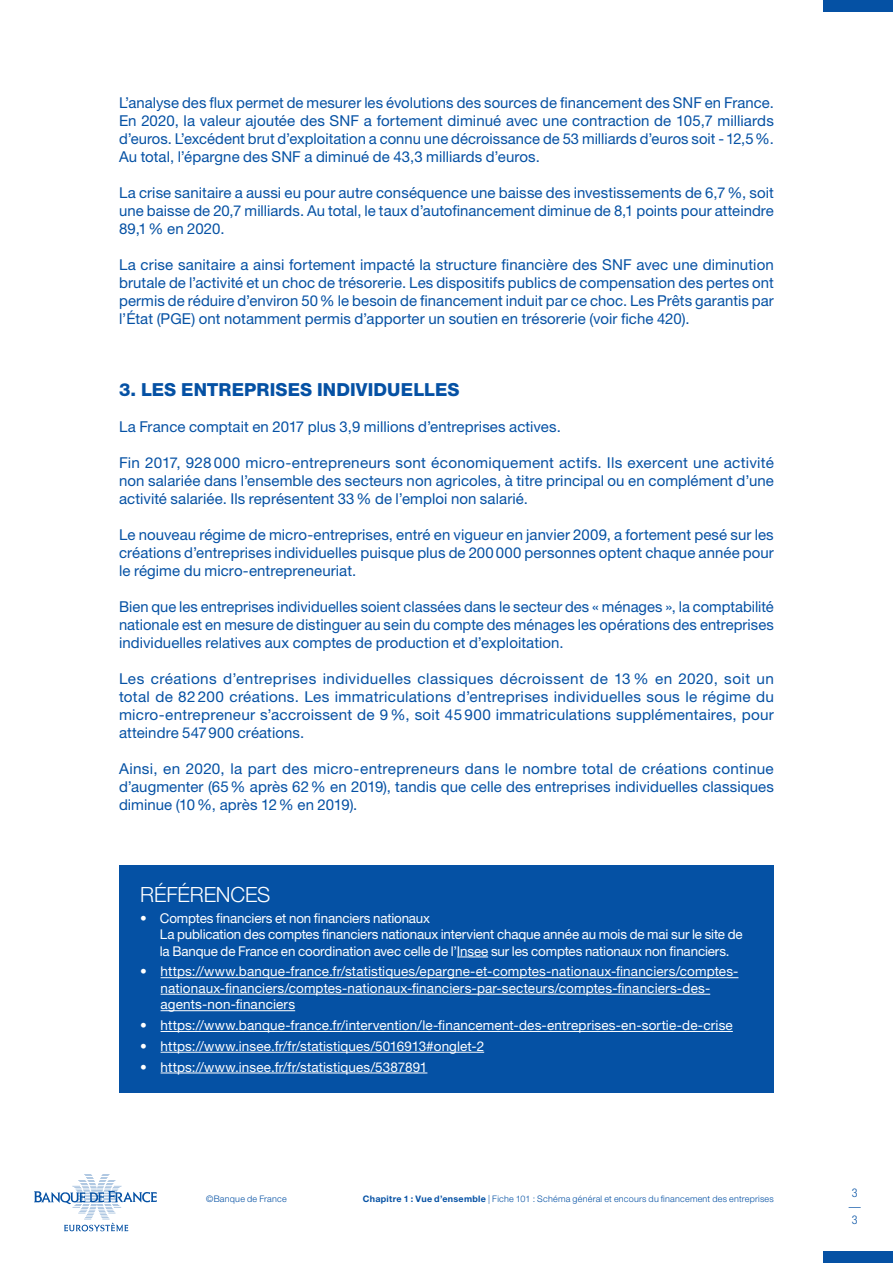
<style>
.page{position:relative;width:893px;height:1263px;background:#fff}
.page>*{position:absolute;margin:0;border:0;box-sizing:border-box;transform-origin:0 0}
.t1{font:300 21px "Helvetica Neue LT Std";letter-spacing:-.01em;color:#fff}
.t2{font:800 18px "Helvetica Neue LT Std";letter-spacing:.005em;color:#0551a4}
.t3{font:15px/18px "Helvetica Neue LT Std";letter-spacing:.005em;color:#0551a4;text-align:justify}
.t4{font:13.5px/16.5px "Helvetica Neue LT Std";letter-spacing:.005em;color:#fff}
.t5{font:300 condensed 12px/13.5px "Helvetica Neue LT Std";color:#0551a4}
.t6{font:300 9px "Helvetica Neue LT Std";letter-spacing:.025em;color:#0551a4}
.s1{font-weight:700}
</style>
<div class="page">
<svg style="left:34px;top:1174px;width:123px;height:57px"></svg>
<div style="left:823px;top:1252px;width:70px;height:11px;background:#0551a4"></div>
<div style="left:823px;top:0;width:70px;height:11px;background:#0551a4"></div>
<div style="left:119px;top:865px;width:655px;height:228px;background:#0551a4"></div>
<hr style="left:457px;top:957px;width:31px;height:1px;background:#fff">
<hr style="left:161px;top:977px;width:577px;height:1px;background:#fff">
<hr style="left:161px;top:994px;width:549px;height:1px;background:#fff">
<hr style="left:161px;top:1010px;width:134px;height:1px;background:#fff">
<hr style="left:161px;top:1031px;width:572px;height:1px;background:#fff">
<hr style="left:161px;top:1052px;width:323px;height:1px;background:#fff">
<hr style="left:161px;top:1073px;width:266px;height:1px;background:#fff">
<p class="t3" style="left:119px;top:93px;width:656px">L’analyse des flux permet de mesurer les évolutions des sources de financement des SNF en France.<br>En 2020, la valeur ajoutée des SNF a fortement diminué avec une contraction de 105,7 milliards d’euros. L’excédent brut d’exploitation a connu une décroissance de 53 milliards d’euros soit -12,5%.<br>Au total, l’épargne des SNF a diminué de 43,3 milliards d’euros.</p>
<p class="t3" style="left:119px;top:183px;width:656px">La crise sanitaire a aussi eu pour autre conséquence une baisse des investissements de 6,7%, soit une baisse de 20,7 milliards. Au total, le taux d’autofinancement diminue de 8,1 points pour atteindre 89,1% en 2020.</p>
<p class="t3" style="left:119px;top:255px;width:656px">La crise sanitaire a ainsi fortement impacté la structure financière des SNF avec une diminution brutale de l’activité et un choc de trésorerie. Les dispositifs publics de compensation des pertes ont permis de réduire d’environ 50% le besoin de financement induit par ce choc. Les Prêts garantis par l’État (PGE) ont notamment permis d’apporter un soutien en trésorerie (voir fiche 420).</p>
<p class="t2" style="left:119px;top:379px;width:342px">3. LES ENTREPRISES INDIVIDUELLES</p>
<p class="t3" style="left:119px;top:417px;width:443px">La France comptait en 2017 plus 3,9 millions d’entreprises actives.</p>
<p class="t3" style="left:119px;top:453px;width:656px">Fin 2017, 928 000 micro-entrepreneurs sont économiquement actifs. Ils exercent une activité non salariée dans l’ensemble des secteurs non agricoles, à titre principal ou en complément d’une activité salariée. Ils représentent 33% de l’emploi non salarié.</p>
<p class="t3" style="left:119px;top:525px;width:656px">Le nouveau régime de micro-entreprises, entré en vigueur en janvier 2009, a fortement pesé sur les créations d’entreprises individuelles puisque plus de 200000 personnes optent chaque année pour le régime du micro-entrepreneuriat.</p>
<p class="t3" style="left:119px;top:597px;width:656px">Bien que les entreprises individuelles soient classées dans le secteur des « ménages », la comptabilité nationale est en mesure de distinguer au sein du compte des ménages les opérations des entreprises individuelles relatives aux comptes de production et d’exploitation.</p>
<p class="t3" style="left:119px;top:669px;width:656px">Les créations d’entreprises individuelles classiques décroissent de 13 % en 2020, soit un total de 82 200 créations. Les immatriculations d’entreprises individuelles sous le régime du micro‑entrepreneur s’accroissent de 9%, soit 45 900 immatriculations supplémentaires, pour atteindre 547900 créations.</p>
<p class="t3" style="left:119px;top:759px;width:656px">Ainsi, en 2020, la part des micro-entrepreneurs dans le nombre total de créations continue d’augmenter (65% après 62% en 2019), tandis que celle des entreprises individuelles classiques diminue (10%, après 12% en 2019).</p>
<h1 class="t1" style="left:140px;top:881px;width:132px">RÉFÉRENCES</h1>
<p class="t4" style="left:160px;top:909px;width:584px;text-indent:-20px">• Comptes financiers et non financiers nationaux<br>La publication des comptes financiers nationaux intervient chaque année au mois de mai sur le site de la Banque de France en coordination avec celle de l’Insee sur les comptes nationaux non financiers.</p>
<p class="t4" style="left:161px;top:963px;width:579px;text-indent:-20px">• https://www.banque-france.fr/statistiques/epargne-et-comptes-nationaux-financiers/comptes&shy;nationaux-financiers/comptes-nationaux-financiers-par-secteurs/comptes-financiers-des&shy;agents-non-financiers</p>
<p class="t4" style="left:140px;top:1017px;width:594px">• https://www.banque-france.fr/intervention/le-financement-des-entreprises-en-sortie-de-crise</p>
<p class="t4" style="left:140px;top:1038px;width:345px">• https://www.insee.fr/fr/statistiques/5016913#onglet-2</p>
<p class="t4" style="left:140px;top:1058px;width:289px">• https://www.insee.fr/fr/statistiques/5387891</p>
<p class="t6" style="left:206px;top:1193px;width:82px">©Banque de France</p>
<p class="t6" style="left:363px;top:1193px;width:413px"><span class="s1">Chapitre 1 : Vue d’ensemble</span> | Fiche 101 : Schéma général et encours du financement des entreprises</p>
<p class="t5" style="left:849px;top:1186px;width:13px">3 —<br>3</p>
</div>
